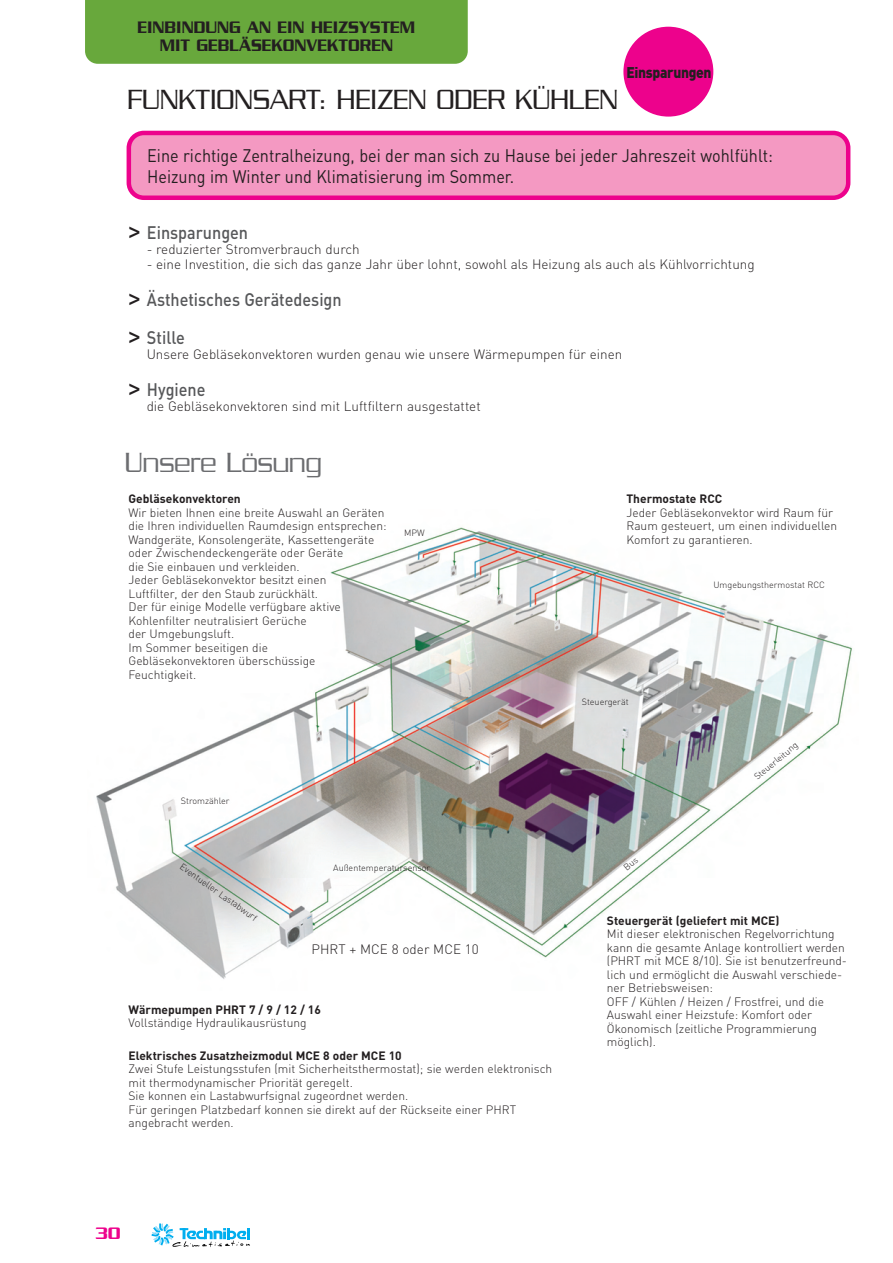
<style>
.page{position:relative;width:893px;height:1263px;background:#fff}
.page>*{position:absolute;margin:0;border:0;box-sizing:border-box;transform-origin:0 0}
.t1{font:300 30px "Serpentine";color:#231f20;scale:.9 1}
.t2{font:300 30px "Serpentine";color:#6c6d70;scale:.9 1}
.t3{font:18px/21.6px "DIN";color:#231f20;scale:.9 1}
.t4{font:500 18px/37.5px "DIN";color:#57585a;scale:.9 1}
.t5{font:500 18px/18px "Serpentine";color:#231f20;text-align:center;scale:.9 1}
.t6{font:500 18px "Serpentine";color:#ed028c}
.t7{font:900 15.3px "DIN";letter-spacing:-.02em;color:#231f20;scale:.9 1}
.t8{font:300 13.5px "DIN";color:#231f20}
.t9{font:300 12px/13.5px "DIN";color:#231f20}
.t10{font:700 12px "DIN";color:#231f20}
.t11{font:300 9px "DIN";color:#231f20}
.s1{font-family:"Bliss";font-size:25.5px;color:#231f20}
</style>
<div class="page">
<div style="left:85px;top:0;width:383px;height:64px;background:#68a83c"></div>
<svg style="left:152px;top:1223px;width:98px;height:24px"></svg>
<img style="left:96px;top:527px;width:756px;height:452px">
<div style="left:623px;top:27px;width:90px;height:90px;background:#ed028c;border-radius:50%"></div>
<svg style="left:127px;top:131px;width:723px;height:69px;background:#f385ba"></svg>
<svg style="left:624px;top:858px;width:15px;height:12px"></svg>
<h2 class="t5" style="left:138px;top:20px;width:310px">EINBINDUNG AN EIN HEIZSYSTEM<br>MIT GEBLÄSEKONVEKTOREN</h2>
<h1 class="t1" style="left:128px;top:90px;width:546px">FUNKTIONSART: HEIZEN ODER KÜHLEN</h1>
<p class="t7" style="left:626px;top:67px;width:96px">Einsparungen</p>
<h2 class="t3" style="left:147px;top:146px;width:697px">Eine richtige Zentralheizung, bei der man sich zu Hause bei jeder Jahreszeit wohlfühlt:<br>Heizung im Winter und Klimatisierung im Sommer.</h2>
<h2 class="t4" style="left:128px;top:215px;width:135px"><span class="s1">&gt;</span> Einsparungen</h2>
<p class="t8" style="left:147px;top:244px;width:214px">- reduzierter Stromverbrauch durch</p>
<p class="t8" style="left:147px;top:259px;width:609px">- eine Investition, die sich das ganze Jahr über lohnt, sowohl als Heizung als auch als Kühlvorrichtung</p>
<h2 class="t4" style="left:128px;top:283px;width:239px"><span class="s1">&gt;</span> Ästhetisches Gerätedesign <span class="s1">&gt;</span> Stille</h2>
<p class="t8" style="left:147px;top:349px;width:477px">Unsere Gebläsekonvektoren wurden genau wie unsere Wärmepumpen für einen</p>
<h2 class="t4" style="left:128px;top:373px;width:88px"><span class="s1">&gt;</span> Hygiene</h2>
<p class="t8" style="left:147px;top:401px;width:335px">die Gebläsekonvektoren sind mit Luftfiltern ausgestattet</p>
<h1 class="t2" style="left:125px;top:453px;width:220px">Unsere Lösung</h1>
<p class="t10" style="left:129px;top:495px;width:114px">Gebläsekonvektoren</p>
<p class="t9" style="left:129px;top:507px;width:260px">Wir bieten Ihnen eine breite Auswahl an Geräten die Ihren individuellen Raumdesign entsprechen:<br>Wandgeräte, Konsolengeräte, Kassettengeräte oder Zwischendeckengeräte oder Geräte<br>die Sie einbauen und verkleiden.<br>Jeder Gebläsekonvektor besitzt einen<br>Luftfilter, der den Staub zurückhält.<br>Der für einige Modelle verfügbare aktive Kohlenfilter neutralisiert Gerüche<br>der Umgebungsluft.<br>Im Sommer beseitigen die<br>Gebläsekonvektoren überschüssige<br>Feuchtigkeit.</p>
<p class="t11" style="left:404px;top:530px;width:22px">MPW</p>
<p class="t11" style="left:181px;top:797px;width:50px">Stromzähler</p>
<p class="t11" style="left:183px;top:863px;width:93px;rotate:35deg">Eventueller Lastabwurf</p>
<p class="t11" style="left:333px;top:864px;width:99px">Außentemperatursensor</p>
<p class="t8" style="left:312px;top:944px;width:169px">PHRT + MCE 8 oder MCE 10</p>
<p class="t10" style="left:129px;top:1005px;width:194px">Wärmepumpen PHRT 7 / 9 / 12 / 16</p>
<p class="t9" style="left:129px;top:1018px;width:180px">Vollständige Hydraulikausrüstung</p>
<p class="t10" style="left:129px;top:1051px;width:275px">Elektrisches Zusatzheizmodul MCE 8 oder MCE 10</p>
<p class="t9" style="left:129px;top:1063px;width:425px">Zwei Stufe Leistungsstufen (mit Sicherheitsthermostat); sie werden elektronisch mit thermodynamischer Priorität geregelt.<br>Sie konnen ein Lastabwurfsignal zugeordnet werden.<br>Für geringen Platzbedarf konnen sie direkt auf der Rückseite einer PHRT angebracht werden.</p>
<p class="t10" style="left:626px;top:495px;width:97px">Thermostate RCC</p>
<p class="t9" style="left:626px;top:507px;width:212px">Jeder Gebläsekonvektor wird Raum für<br>Raum gesteuert, um einen individuellen<br>Komfort zu garantieren.</p>
<p class="t11" style="left:582px;top:698px;width:48px">Steuergerät</p>
<p class="t11" style="left:713px;top:581px;width:113px">Umgebungsthermostat RCC</p>
<p class="t11" style="left:753px;top:775px;width:55px;rotate:-39deg">Steuerleitung</p>
<p class="t10" style="left:607px;top:916px;width:174px">Steuergerät (geliefert mit MCE)</p>
<p class="t9" style="left:607px;top:929px;width:242px">Mit dieser elektronischen Regelvorrichtung kann die gesamte Anlage kontrolliert werden (PHRT mit MCE 8/10). Sie ist benutzerfreund&shy;lich und ermöglicht die Auswahl verschiede&shy;ner Betriebsweisen:<br>OFF / Kühlen / Heizen / Frostfrei, und die Auswahl einer Heizstufe: Komfort oder Ökonomisch (zeitliche Programmierung möglich).</p>
<h2 class="t6" style="left:96px;top:1228px;width:27px">30</h2>
</div>
